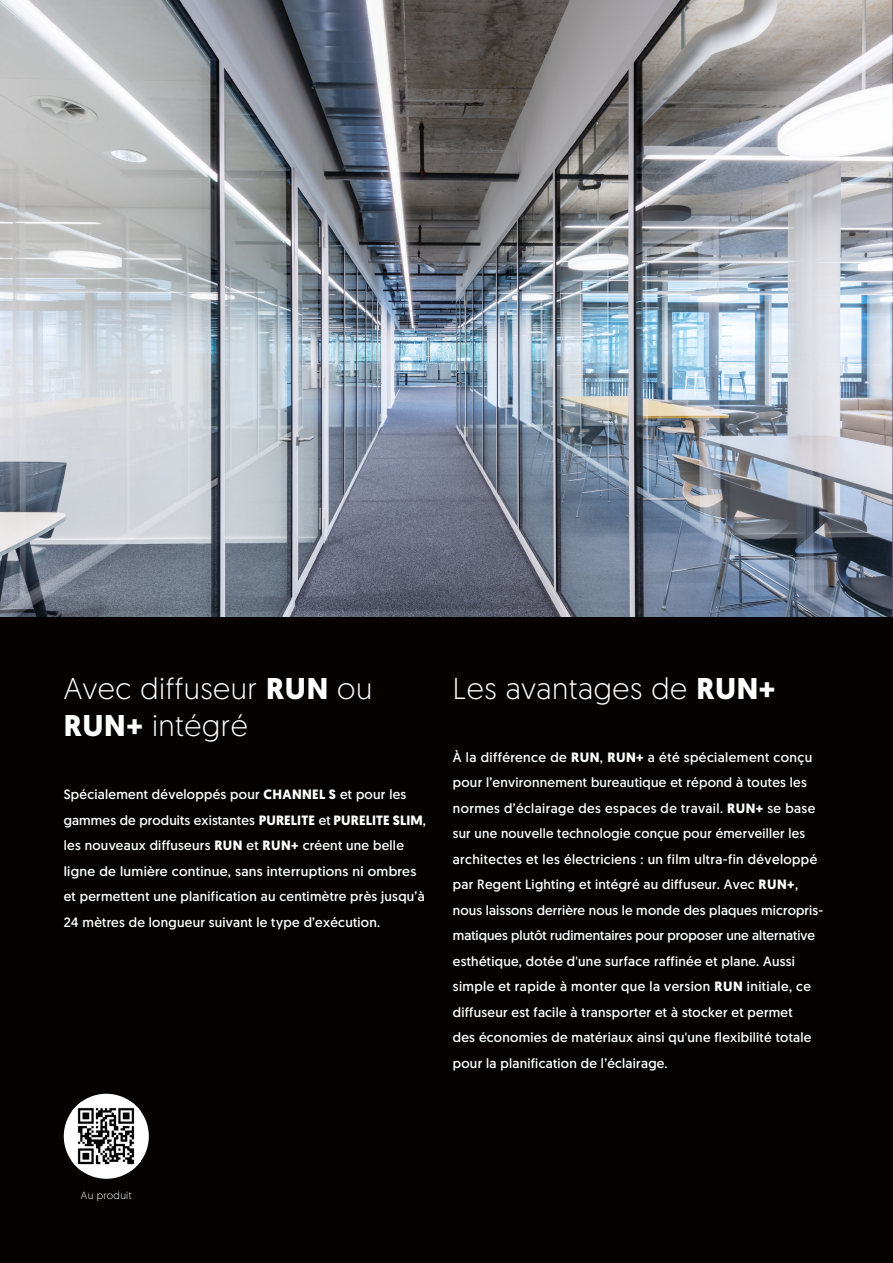
<style>
.page{position:relative;width:893px;height:1263px;background:#fff}
.page>*{position:absolute;margin:0;border:0;box-sizing:border-box;transform-origin:0 0}
.Subhead{font:300 30px/37.5px "Geomanist";letter-spacing:.02em;color:#fff}
.Bodytext_FR{font:13.5px/25.5px "Geomanist";letter-spacing:.02em;color:#fff}
.t1{font:300 10.5px "Geomanist";letter-spacing:.03em;color:#fff}
.s1{font-weight:700}
</style>
<div class="page">
<div style="left:0;top:617px;width:893px;height:646px;background:#050200"></div>
<img style="left:0;top:0;width:893px;height:617px">
<div style="left:64px;top:1094px;width:85px;height:85px;background:#fff;border-radius:50%"></div>
<img style="left:72px;top:1101px;width:69px;height:70px">
<p class="Subhead" style="left:64px;top:668px;width:310px">Avec diffuseur <span class="s1">RUN</span> ou<br><span class="s1">RUN+</span> intégré</p>
<p class="Bodytext_FR" style="left:64px;top:781px;width:364px">Spécialement développés pour <span class="s1">CHANNEL S</span> et pour les gammes de produits existantes <span class="s1">PURELITE</span> et <span class="s1">PURELITE SLIM</span>, les nouveaux diffuseurs <span class="s1">RUN</span> et <span class="s1">RUN+</span> créent une belle ligne de lumière continue, sans interruptions ni ombres et permettent une planification au centimètre près jusqu’à 24 mètres de longueur suivant le type d’exécution.</p>
<p class="Subhead" style="left:453px;top:668px;width:324px">Les avantages de <span class="s1">RUN+</span></p>
<p class="Bodytext_FR" style="left:453px;top:744px;width:372px">À la différence de <span class="s1">RUN</span>, <span class="s1">RUN+</span> a été spécialement conçu pour l’environnement bureautique et répond à toutes les normes d’éclairage des espaces de travail. <span class="s1">RUN+</span> se base sur une nouvelle technologie conçue pour émerveiller les architectes et les électriciens : un film ultra-fin développé par Regent Lighting et intégré au diffuseur. Avec <span class="s1">RUN+</span>, nous laissons derrière nous le monde des plaques micropris&shy;matiques plutôt rudimentaires pour proposer une alternative esthétique, dotée d'une surface raffinée et plane. Aussi simple et rapide à monter que la version <span class="s1">RUN</span> initiale, ce diffuseur est facile à transporter et à stocker et permet<br>des économies de matériaux ainsi qu'une flexibilité totale pour la planification de l’éclairage.</p>
<p class="t1" style="left:81px;top:1188px;width:52px">Au produit</p>
</div>
